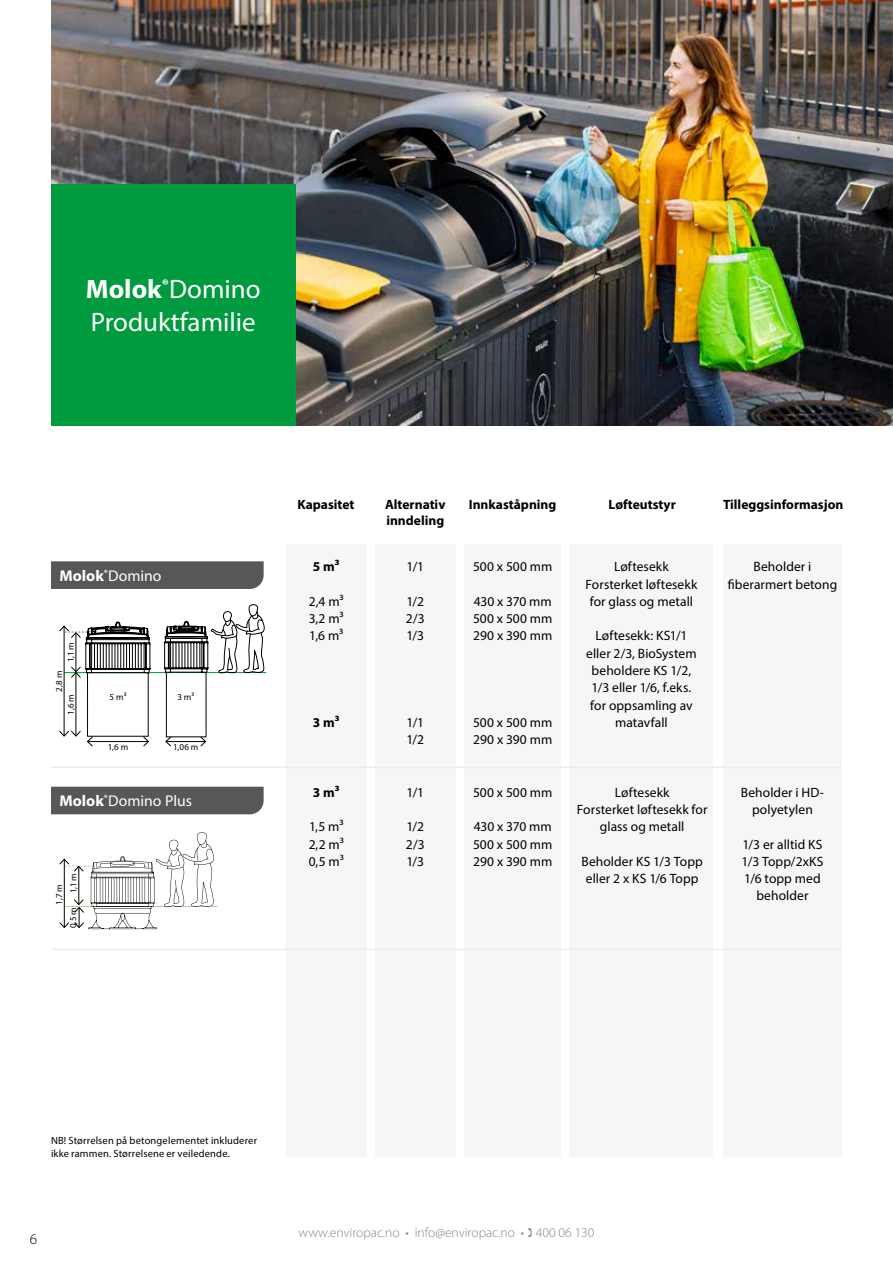
<style>
.page{position:relative;width:893px;height:1263px;background:#fff}
.page>*{position:absolute;margin:0;border:0;box-sizing:border-box;transform-origin:0 0}
.t1{font:26.7px/32.4px "Myriad Pro";color:#fff}
.t2{font:15.6px "Myriad Pro";color:#fff}
.t3{font:300 15px "Myriad Pro";color:#000}
.t4{font:13.5px/17.2px "Myriad Pro";letter-spacing:.005em;color:#000;text-align:center}
.t5{font:700 13.5px "Myriad Pro";color:#000}
.t6{font:300 13.5px "Myriad Pro";color:#878787}
.t7{font:10.5px/12.6px "Myriad Pro";letter-spacing:.015em;color:#000}
.t8{font:9px "Myriad Pro";color:#000}
.s1{font-weight:700}
</style>
<div class="page">
<div style="left:723px;top:544px;width:119px;height:613px;background:#f6f6f6"></div>
<div style="left:569px;top:544px;width:144px;height:613px;background:#f6f6f6"></div>
<div style="left:464px;top:544px;width:97px;height:613px;background:#f6f6f6"></div>
<div style="left:375px;top:544px;width:81px;height:613px;background:#f6f6f6"></div>
<div style="left:286px;top:544px;width:80px;height:613px;background:#f6f6f6"></div>
<img style="left:51px;top:0;width:842px;height:425px">
<div style="left:51px;top:184px;width:244px;height:241px;background:#009b3e"></div>
<hr style="left:51px;top:766px;width:791px;height:2px;background:#ededed">
<hr style="left:51px;top:949px;width:791px;height:1px;background:#ededed">
<svg style="left:164px;top:604px;width:102px;height:143px"></svg>
<hr style="left:64px;top:672px;width:202px;height:1px;background:#009b3e">
<svg style="left:59px;top:621px;width:92px;height:126px"></svg>
<div style="left:51px;top:787px;width:213px;height:27px;background:#575756"></div>
<div style="left:51px;top:561px;width:213px;height:28px;background:#575756"></div>
<svg style="left:59px;top:832px;width:158px;height:97px"></svg>
<h1 class="t1" style="left:86px;top:273px;width:176px"><span class="s1">Molok</span><sup>®</sup>Domino<br>Produktfamilie</h1>
<p class="t2" style="left:60px;top:566px;width:104px"><span class="s1">Molok</span><sup>®</sup>Domino</p>
<p class="t8" style="left:65px;top:662px;width:21px;rotate:-90deg">1,1 m</p>
<p class="t8" style="left:53px;top:691px;width:22px;rotate:-90deg">2,8 m</p>
<p class="t8" style="left:65px;top:714px;width:22px;rotate:-90deg">1,6 m</p>
<p class="t8" style="left:110px;top:691px;width:18px">5 m³</p>
<p class="t8" style="left:177px;top:691px;width:18px">3 m³</p>
<p class="t8" style="left:108px;top:741px;width:22px">1,6 m</p>
<p class="t8" style="left:173px;top:741px;width:27px">1,06 m</p>
<p class="t2" style="left:60px;top:791px;width:134px"><span class="s1">Molok</span><sup>®</sup>Domino Plus</p>
<p class="t8" style="left:68px;top:893px;width:21px;rotate:-90deg">1,1 m</p>
<p class="t8" style="left:53px;top:905px;width:22px;rotate:-90deg">1,7 m</p>
<p class="t8" style="left:68px;top:928px;width:22px;rotate:-90deg">0,5 m</p>
<p class="t5" style="left:297px;top:495px;width:59px">Kapasitet</p>
<p class="t5" style="left:313px;top:558px;width:28px">5 m³</p>
<p class="t4" style="left:309px;top:593px;width:37px;text-align:justify">2,4 m³<br>3,2 m³<br>1,6 m³</p>
<p class="t5" style="left:313px;top:713px;width:28px">3 m³</p>
<p class="t5" style="left:313px;top:783px;width:28px">3 m³</p>
<p class="t4" style="left:309px;top:818px;width:37px;text-align:justify">1,5 m³<br>2,2 m³<br>0,5 m³</p>
<p class="t5" style="left:385px;top:495px;width:62px">Alternativ</p>
<p class="t5" style="left:469px;top:495px;width:89px">Innkaståpning</p>
<p class="t5" style="left:609px;top:495px;width:69px">Løfteutstyr</p>
<p class="t5" style="left:386px;top:512px;width:59px">inndeling</p>
<p class="t4" style="left:407px;top:558px;width:19px">1/1</p>
<p class="t4" style="left:406px;top:593px;width:20px;text-align:justify">1/2<br>2/3<br>1/3</p>
<p class="t4" style="left:406px;top:713px;width:19px;text-align:left">1/1<br>1/2</p>
<p class="t4" style="left:473px;top:558px;width:81px">500 x 500 mm</p>
<p class="t4" style="left:473px;top:593px;width:81px;text-align:justify">430 x 370 mm 500 x 500 mm 290 x 390 mm</p>
<p class="t4" style="left:473px;top:713px;width:81px;text-align:left">500 x 500 mm<br>290 x 390 mm</p>
<p class="t4" style="left:585px;top:558px;width:113px">Løftesekk<br>Forsterket løftesekk for glass og metall</p>
<p class="t4" style="left:586px;top:627px;width:112px">Løftesekk: KS1/1 eller 2/3, BioSystem beholdere KS 1/2,<br>1/3 eller 1/6, f.eks. for oppsamling av matavfall</p>
<p class="t5" style="left:723px;top:495px;width:122px">Tilleggsinformasjon</p>
<p class="t4" style="left:728px;top:558px;width:111px">Beholder i fiberarmert betong</p>
<p class="t4" style="left:407px;top:783px;width:19px">1/1</p>
<p class="t4" style="left:406px;top:818px;width:20px;text-align:justify">1/2<br>2/3<br>1/3</p>
<p class="t4" style="left:473px;top:783px;width:81px">500 x 500 mm</p>
<p class="t4" style="left:473px;top:818px;width:81px;text-align:justify">430 x 370 mm 500 x 500 mm 290 x 390 mm</p>
<p class="t4" style="left:577px;top:783px;width:132px">Løftesekk<br>Forsterket løftesekk for glass og metall</p>
<p class="t4" style="left:582px;top:852px;width:123px">Beholder KS 1/3 Topp eller 2 x KS 1/6 Topp</p>
<p class="t4" style="left:741px;top:783px;width:85px">Beholder i HD&shy;polyetylen</p>
<p class="t4" style="left:741px;top:835px;width:84px">1/3 er alltid KS<br>1/3 Topp/2xKS<br>1/6 topp med beholder</p>
<p class="t7" style="left:51px;top:1134px;width:208px">NB! Størrelsen på betongelementet inkluderer ikke rammen. Størrelsene er veiledende.</p>
<p class="t3" style="left:30px;top:1230px;width:9px">6</p>
<p class="t6" style="left:298px;top:1224px;width:297px">www.enviropac.no • info@enviropac.no • 400 06 130</p>
</div>
